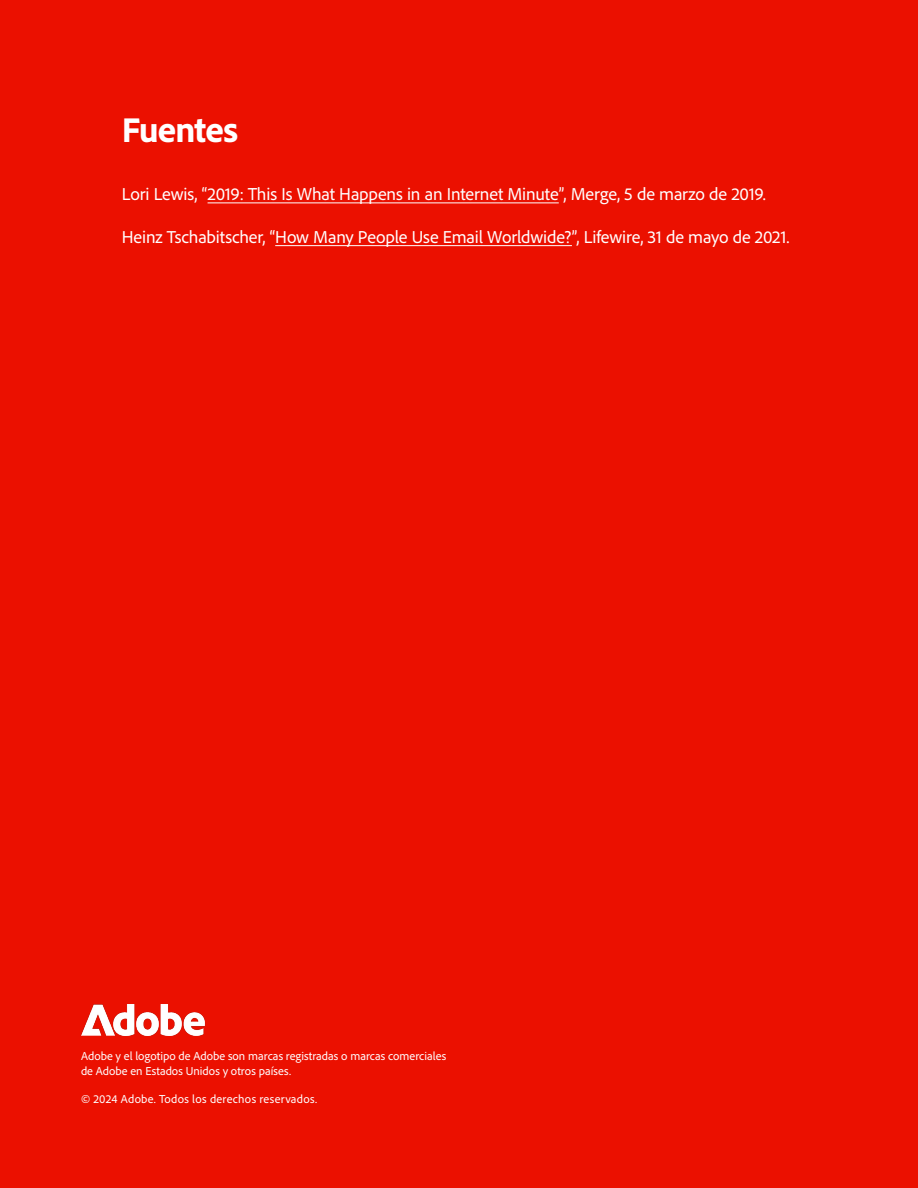
<style>
.page{position:relative;width:918px;height:1188px;background:#eb1000}
.page>*{position:absolute;margin:0;border:0;box-sizing:border-box;transform-origin:0 0}
.t1{font:800 36px "Adobe Clean";letter-spacing:-.025em;color:#fff}
.Body{font:18px "Adobe Clean";letter-spacing:-.005em;color:#fff}
.Copyright{font:12px/14.4px "Adobe Clean";letter-spacing:.005em;color:#fff}
</style>
<div class="page">
<hr style="left:208px;top:202px;width:351px;height:1px;background:#fff">
<hr style="left:275px;top:245px;width:297px;height:1px;background:#fff">
<img style="left:81px;top:1004px;width:124px;height:31px">
<h2 class="t1" style="left:122px;top:106px;width:118px">Fuentes</h2>
<p class="Body" style="left:122px;top:182px;width:646px">Lori Lewis, “2019: This Is What Happens in an Internet Minute”, Merge, 5 de marzo de 2019.</p>
<p class="Body" style="left:122px;top:225px;width:669px">Heinz Tschabitscher, “How Many People Use Email Worldwide?”, Lifewire, 31 de mayo de 2021.</p>
<p class="Copyright" style="left:81px;top:1049px;width:367px">Adobe y el logotipo de Adobe son marcas registradas o marcas comerciales de Adobe en Estados Unidos y otros países.</p>
<p class="Copyright" style="left:81px;top:1092px;width:238px">© 2024 Adobe. Todos los derechos reservados.</p>
</div>
